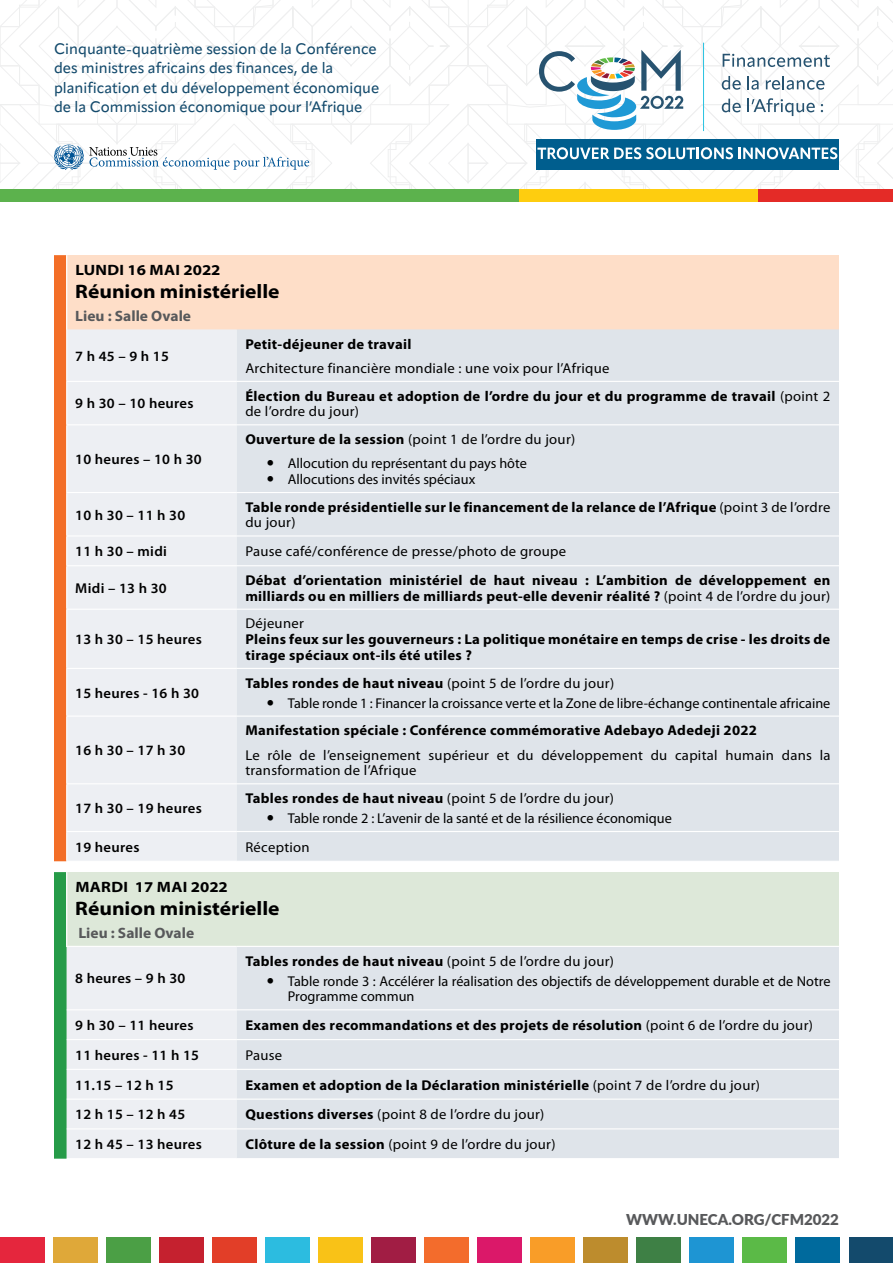
<style>
.page{position:relative;width:893px;height:1263px;background:#fff}
.page>*{position:absolute;margin:0;border:0;box-sizing:border-box;transform-origin:0 0}
.t1{font:700 semi-expanded 19.5px "Myriad Pro";color:#000}
.t2{font:500 15px/19.5px "Apparat";color:#134a6c}
.t3{font:700 15px "Myriad Pro";color:#58595b}
.t4{font:700 semi-expanded 15px "Myriad Pro";letter-spacing:.015em;color:#000}
.t5{font:900 15px "Lato";color:#58595b}
.t6{font:700 14.25px/15.8px "Myriad Pro";letter-spacing:.02em;color:#000}
.t7{font:14.25px/20px "Myriad Pro";color:#000}
.t8{font:14.25px/15.8px "Myriad Pro";letter-spacing:.02em;color:#000}
.t9{font:600 14.25px "Myriad Pro";letter-spacing:.02em;color:#000}
.s1{font-weight:400}
.s2{font-weight:700}
</style>
<div class="page">
<div style="left:0;top:189px;width:522px;height:13px;background:#5cb24d"></div>
<div style="left:519px;top:189px;width:239px;height:13px;background:#fecd0f"></div>
<div style="left:758px;top:189px;width:135px;height:13px;background:#e42b27"></div>
<div style="left:0;top:1237px;width:44px;height:26px;background:#e5263d"></div>
<div style="left:53px;top:1237px;width:44px;height:26px;background:#dfa839"></div>
<div style="left:106px;top:1237px;width:44px;height:26px;background:#4b9f45"></div>
<div style="left:159px;top:1237px;width:44px;height:26px;background:#c5212f"></div>
<div style="left:212px;top:1237px;width:44px;height:26px;background:#e23e28"></div>
<div style="left:265px;top:1237px;width:44px;height:26px;background:#2cbce0"></div>
<div style="left:318px;top:1237px;width:44px;height:26px;background:#f9c217"></div>
<div style="left:371px;top:1237px;width:44px;height:26px;background:#a11d44"></div>
<div style="left:424px;top:1237px;width:45px;height:26px;background:#f36c2c"></div>
<div style="left:477px;top:1237px;width:45px;height:26px;background:#db1869"></div>
<div style="left:530px;top:1237px;width:45px;height:26px;background:#f99d28"></div>
<div style="left:584px;top:1237px;width:44px;height:26px;background:#bd8c2d"></div>
<div style="left:637px;top:1237px;width:44px;height:26px;background:#3e8045"></div>
<div style="left:690px;top:1237px;width:44px;height:26px;background:#1e95d3"></div>
<div style="left:743px;top:1237px;width:44px;height:26px;background:#5bba47"></div>
<div style="left:796px;top:1237px;width:44px;height:26px;background:#006a9d"></div>
<div style="left:849px;top:1237px;width:44px;height:26px;background:#134a6c"></div>
<svg style="left:0;top:0;width:893px;height:189px"></svg>
<div style="left:67px;top:255px;width:772px;height:74px;background:#fedec8"></div>
<div style="left:67px;top:329px;width:170px;height:532px;background:#edeff3"></div>
<div style="left:237px;top:329px;width:602px;height:532px;background:#dfe4ea"></div>
<hr style="left:66px;top:381px;width:171px;height:1px;background:#fff">
<hr style="left:237px;top:381px;width:602px;height:1px;background:#fff">
<hr style="left:66px;top:424px;width:171px;height:1px;background:#fff">
<hr style="left:237px;top:424px;width:602px;height:1px;background:#fff">
<hr style="left:66px;top:492px;width:171px;height:1px;background:#fff">
<hr style="left:237px;top:492px;width:602px;height:1px;background:#fff">
<hr style="left:66px;top:535px;width:171px;height:1px;background:#fff">
<hr style="left:237px;top:535px;width:602px;height:1px;background:#fff">
<hr style="left:66px;top:565px;width:171px;height:1px;background:#fff">
<hr style="left:237px;top:565px;width:602px;height:1px;background:#fff">
<hr style="left:66px;top:609px;width:171px;height:1px;background:#fff">
<hr style="left:237px;top:609px;width:602px;height:1px;background:#fff">
<hr style="left:66px;top:668px;width:171px;height:1px;background:#fff">
<hr style="left:237px;top:668px;width:602px;height:1px;background:#fff">
<hr style="left:66px;top:715px;width:171px;height:2px;background:#fff">
<hr style="left:237px;top:715px;width:602px;height:2px;background:#fff">
<hr style="left:66px;top:783px;width:171px;height:1px;background:#fff">
<hr style="left:237px;top:783px;width:602px;height:1px;background:#fff">
<hr style="left:66px;top:831px;width:171px;height:1px;background:#fff">
<hr style="left:237px;top:831px;width:602px;height:1px;background:#fff">
<svg style="left:54px;top:255px;width:13px;height:606px;background:#f37735"></svg>
<div style="left:67px;top:872px;width:772px;height:74px;background:#dde8d9"></div>
<svg style="left:54px;top:872px;width:183px;height:287px"></svg>
<div style="left:237px;top:947px;width:602px;height:211px;background:#dfe4ea"></div>
<hr style="left:66px;top:872px;width:1px;height:74px;background:#fff">
<hr style="left:66px;top:946px;width:171px;height:1px;background:#fff">
<hr style="left:67px;top:1009px;width:170px;height:1px;background:#fff">
<hr style="left:67px;top:1039px;width:170px;height:1px;background:#fff">
<hr style="left:67px;top:1069px;width:170px;height:1px;background:#fff">
<hr style="left:67px;top:1098px;width:170px;height:2px;background:#fff">
<hr style="left:67px;top:1128px;width:170px;height:1px;background:#fff">
<hr style="left:67px;top:1158px;width:170px;height:1px;background:#fff">
<hr style="left:237px;top:1009px;width:602px;height:1px;background:#fff">
<hr style="left:237px;top:1039px;width:602px;height:1px;background:#fff">
<hr style="left:237px;top:1069px;width:602px;height:1px;background:#fff">
<hr style="left:237px;top:1098px;width:602px;height:2px;background:#fff">
<hr style="left:237px;top:1128px;width:602px;height:1px;background:#fff">
<svg style="left:268px;top:460px;width:5px;height:6px"></svg>
<svg style="left:268px;top:476px;width:5px;height:6px"></svg>
<svg style="left:268px;top:700px;width:5px;height:5px"></svg>
<svg style="left:268px;top:815px;width:5px;height:6px"></svg>
<svg style="left:268px;top:977px;width:5px;height:6px"></svg>
<p class="t2" style="left:54px;top:39px;width:327px">Cinquante-quatrième session de la Conférence des ministres africains des finances, de la planification et du développement économique de la Commission économique pour l’Afrique</p>
<p class="t4" style="left:75px;top:260px;width:147px">LUNDI 16 MAI 2022</p>
<h1 class="t1" style="left:75px;top:278px;width:206px">Réunion ministérielle</h1>
<p class="t3" style="left:75px;top:306px;width:117px">Lieu : Salle Ovale</p>
<p class="t9" style="left:75px;top:347px;width:95px">7 h 45 – 9 h 15</p>
<p class="t6" style="left:245px;top:335px;width:168px">Petit-déjeuner de travail</p>
<p class="t8" style="left:245px;top:360px;width:366px">Architecture financière mondiale : une voix pour l’Afrique</p>
<p class="t9" style="left:75px;top:395px;width:120px">9 h 30 – 10 heures</p>
<p class="t6" style="left:245px;top:387px;width:587px">Élection du Bureau et adoption de l’ordre du jour et du programme de travail <span class="s1">(point 2 de l’ordre du jour)</span></p>
<p class="t9" style="left:75px;top:450px;width:128px">10 heures – 10 h 30</p>
<p class="t7" style="left:245px;top:427px;width:331px;line-height:24.3px;text-align:center"><span class="s2">Ouverture de la session</span> (point 1 de l’ordre du jour)<br>Allocution du représentant du pays hôte</p>
<p class="t7" style="left:288px;top:469px;width:189px">Allocutions des invités spéciaux</p>
<p class="t9" style="left:75px;top:506px;width:111px">10 h 30 – 11 h 30</p>
<p class="t6" style="left:245px;top:499px;width:587px">Table ronde présidentielle sur le financement de la relance de l’Afrique <span class="s1">(point 3 de l’ordre du jour)</span></p>
<p class="t9" style="left:75px;top:542px;width:93px">11 h 30 – midi</p>
<p class="t8" style="left:245px;top:543px;width:322px">Pause café/conférence de presse/photo de groupe</p>
<p class="t9" style="left:75px;top:579px;width:93px">Midi – 13 h 30</p>
<p class="t6" style="left:245px;top:572px;width:587px">Débat d’orientation ministériel de haut niveau : L’ambition de développement en milliards ou en milliers de milliards peut-elle devenir réalité ? <span class="s1">(point 4 de l’ordre du jour)</span></p>
<p class="t9" style="left:75px;top:630px;width:128px">13 h 30 – 15 heures</p>
<p class="t8" style="left:245px;top:615px;width:60px">Déjeuner</p>
<p class="t6" style="left:245px;top:631px;width:586px">Pleins feux sur les gouverneurs : La politique monétaire en temps de crise - les droits de tirage spéciaux ont-ils été utiles ?</p>
<p class="t9" style="left:75px;top:684px;width:125px">15 heures - 16 h 30</p>
<p class="t7" style="left:288px;top:672px;width:544px;text-indent:-43px"><span class="s2">Tables rondes de haut niveau</span> (point 5 de l’ordre du jour)<br>Table ronde 1 : Financer la croissance verte et la Zone de libre-échange continentale africaine</p>
<p class="t9" style="left:75px;top:741px;width:111px">16 h 30 – 17 h 30</p>
<p class="t6" style="left:245px;top:722px;width:513px">Manifestation spéciale : Conférence commémorative Adebayo Adedeji 2022</p>
<p class="t8" style="left:245px;top:747px;width:587px">Le rôle de l’enseignement supérieur et du développement du capital humain dans la transformation de l’Afrique</p>
<p class="t9" style="left:75px;top:799px;width:128px">17 h 30 – 19 heures</p>
<p class="t7" style="left:288px;top:788px;width:385px;text-indent:-43px"><span class="s2">Tables rondes de haut niveau</span> (point 5 de l’ordre du jour)<br>Table ronde 2 : L’avenir de la santé et de la résilience économique</p>
<p class="t9" style="left:75px;top:838px;width:66px">19 heures</p>
<p class="t8" style="left:245px;top:839px;width:66px">Réception</p>
<p class="t4" style="left:75px;top:877px;width:154px">MARDI 17 MAI 2022</p>
<h1 class="t1" style="left:75px;top:895px;width:206px">Réunion ministérielle</h1>
<p class="t3" style="left:78px;top:923px;width:117px">Lieu : Salle Ovale</p>
<p class="t9" style="left:75px;top:969px;width:112px">8 heures – 9 h 30</p>
<p class="t7" style="left:288px;top:950px;width:544px;text-indent:-43px"><span class="s2">Tables rondes de haut niveau</span> (point 5 de l’ordre du jour)<br>Table ronde 3 : Accélérer la réalisation des objectifs de développement durable et de Notre</p>
<p class="t7" style="left:288px;top:986px;width:128px">Programme commun</p>
<p class="t9" style="left:75px;top:1016px;width:120px">9 h 30 – 11 heures</p>
<p class="t6" style="left:245px;top:1017px;width:569px">Examen des recommandations et des projets de résolution <span class="s1">(point 6 de l’ordre du jour)</span></p>
<p class="t9" style="left:75px;top:1046px;width:125px">11 heures - 11 h 15</p>
<p class="t7" style="left:245px;top:1045px;width:38px">Pause</p>
<p class="t9" style="left:75px;top:1076px;width:100px">11.15 – 12 h 15</p>
<p class="t6" style="left:245px;top:1076px;width:516px">Examen et adoption de la Déclaration ministérielle <span class="s1">(point 7 de l’ordre du jour)</span></p>
<p class="t9" style="left:75px;top:1105px;width:111px">12 h 15 – 12 h 45</p>
<p class="t8" style="left:245px;top:1106px;width:301px"><span class="s2">Questions diverses</span> (point 8 de l’ordre du jour)</p>
<p class="t9" style="left:75px;top:1135px;width:128px">12 h 45 – 13 heures</p>
<p class="t8" style="left:245px;top:1136px;width:312px"><span class="s2">Clôture de la session</span> (point 9 de l’ordre du jour)</p>
<p class="t5" style="left:626px;top:1208px;width:214px">WWW.UNECA.ORG/CFM2022</p>
</div>
